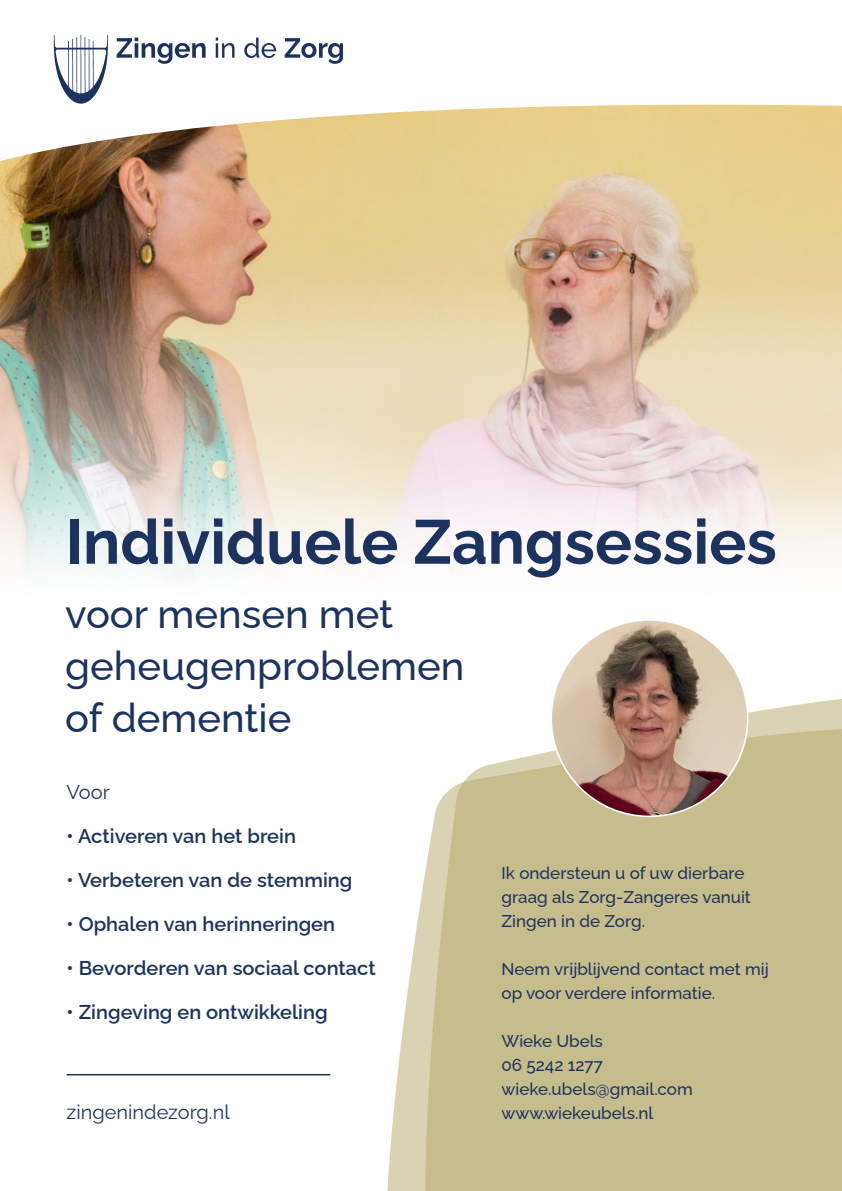
<style>
.page{position:relative;width:842px;height:1191px;background:#fff}
.page>*{position:absolute;margin:0;border:0;box-sizing:border-box;transform-origin:0 0}
.t1{font:700 62px "Raleway";color:#1c325f}
.t2{font:500 40px/52px "Raleway";color:#1c325f}
.t3{font:600 20px "Raleway";color:#1c325f}
.t4{font:20px "Raleway";color:#1c325f}
.t5{font:500 17px "Raleway";color:#1c325f}
</style>
<div class="page">
<svg style="left:387px;top:933px;width:29px;height:258px;fill:#d9d3b3"></svg>
<svg style="left:416px;top:699px;width:426px;height:492px;background:#cac296"></svg>
<img style="left:0;top:104px;width:842px;height:468px">
<img style="left:54px;top:35px;width:54px;height:69px">
<svg style="left:117px;top:38px;width:226px;height:26px"></svg>
<img style="left:551px;top:620px;width:197px;height:196px;border-radius:98px">
<hr style="left:67px;top:1074px;width:263px;height:1px;background:#1c325f">
<p class="t1" style="left:65px;top:492px;width:713px">Individuele Zangsessies</p>
<p class="t2" style="left:65px;top:583px;width:401px">voor mensen met geheugenproblemen of dementie</p>
<p class="t4" style="left:67px;top:776px;width:45px">Voor</p>
<p class="t3" style="left:67px;top:820px;width:231px">• Activeren van het brein</p>
<p class="t3" style="left:67px;top:864px;width:287px">• Verbeteren van de stemming</p>
<p class="t3" style="left:67px;top:908px;width:270px">• Ophalen van herinneringen</p>
<p class="t3" style="left:67px;top:952px;width:311px">• Bevorderen van sociaal contact</p>
<p class="t3" style="left:67px;top:996px;width:262px">• Zingeving en ontwikkeling</p>
<p class="t4" style="left:67px;top:1096px;width:165px">zingenindezorg.nl</p>
<p class="t5" style="left:501px;top:859px;width:244px">Ik ondersteun u of uw dierbare</p>
<p class="t5" style="left:501px;top:883px;width:251px">graag als Zorg-Zangeres vanuit</p>
<p class="t5" style="left:501px;top:907px;width:145px">Zingen in de Zorg.</p>
<p class="t5" style="left:501px;top:955px;width:269px">Neem vrijblijvend contact met mij</p>
<p class="t5" style="left:501px;top:979px;width:215px">op voor verdere informatie.</p>
<p class="t5" style="left:501px;top:1027px;width:103px">Wieke Ubels</p>
<p class="t5" style="left:501px;top:1051px;width:103px">06 5242 1277</p>
<p class="t5" style="left:501px;top:1075px;width:193px">wieke.ubels@gmail.com</p>
<p class="t5" style="left:501px;top:1099px;width:153px">www.wiekeubels.nl</p>
</div>
